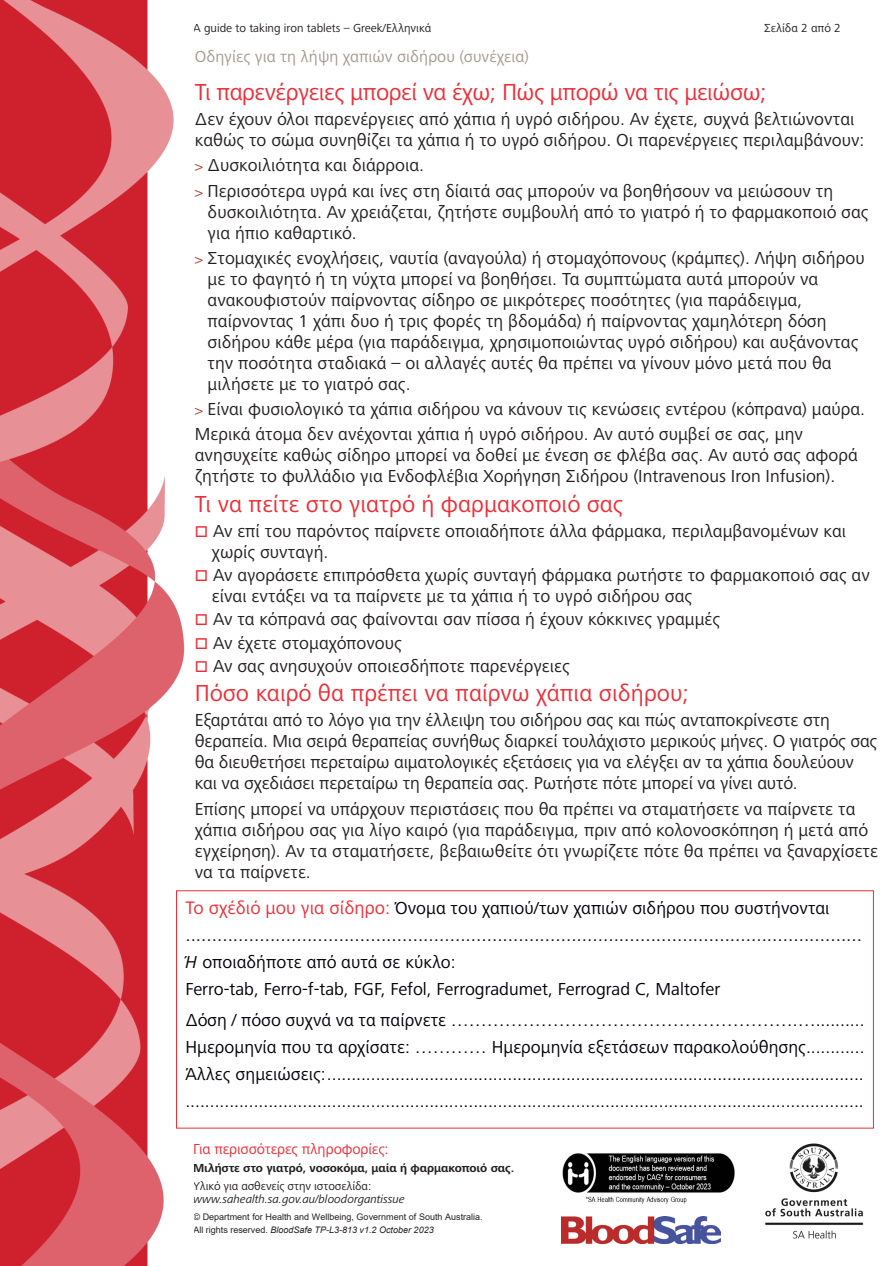
<style>
.page{position:relative;width:896px;height:1266px;background:#fff}
.page>*{position:absolute;margin:0;border:0;box-sizing:border-box;transform-origin:0 0}
.t1{font:24px "Frutiger Next LTW1 G";color:#ee2d37}
.t2{font:24px "Frutiger Next LTW1 G";letter-spacing:-.02em;color:#ee2d37}
.t3{font:19.5px "Frutiger Next LTW1 G";color:#131313}
.t4{font:18px/21px "Frutiger Next LTW1 G";color:#231f20}
.t5{font:18px/27px "Frutiger Next LTW1 G";color:#00000a}
.t6{font:16.5px "Frutiger Next LTW1 G";color:#a6998e}
.t7{font:15px "Frutiger Next LTW1 G";letter-spacing:-.01em;color:#ee2d37}
.t8{font:12px "Frutiger Next LTW1 G";color:#231f20}
.t9{font:700 12px "Frutiger Next LTW1 G";letter-spacing:-.01em;color:#231f20}
.t10{font:italic 12px "Frutiger Next LTW1 G";letter-spacing:-.01em;color:#231f20}
.t11{font:9px/12.5px "Arial";color:#231f20}
.s1{font-size:15px;color:#af3824}
.s2{color:#ee2d37}
.s3{font-size:18.75px;color:#ee2d37}
.s4{font-style:italic}
</style>
<div class="page">
<img style="left:0;top:0;width:185px;height:1266px">
<div style="left:176px;top:890px;width:697px;height:239px;border:1px solid #ee2d37"></div>
<img style="left:765px;top:1143px;width:99px;height:96px">
<img style="left:562px;top:1216px;width:158px;height:27px">
<img style="left:562px;top:1153px;width:173px;height:51px">
<p class="t8" style="left:193px;top:21px;width:240px">A guide to taking iron tablets – Greek/Ελληνικά</p>
<p class="t8" style="left:764px;top:21px;width:78px">Σελίδα 2 από 2</p>
<p class="t6" style="left:195px;top:47px;width:335px">Οδηγίες για τη λήψη χαπιών σιδήρου (συνέχεια)</p>
<h1 class="t2" style="left:195px;top:78px;width:573px">Τι παρενέργειες μπορεί να έχω; Πώς μπορώ να τις μειώσω;</h1>
<p class="t4" style="left:195px;top:109px;width:671px">Δεν έχουν όλοι παρενέργειες από χάπια ή υγρό σιδήρου. Αν έχετε, συχνά βελτιώνονται καθώς το σώμα συνηθίζει τα χάπια ή το υγρό σιδήρου. Οι παρενέργειες περιλαμβάνουν:</p>
<p class="t4" style="left:195px;top:153px;width:640px;line-height:25.2px"><span class="s1">&gt;</span> Δυσκοιλιότητα και διάρροια.<br><span class="s1">&gt;</span> Περισσότερα υγρά και ίνες στη δίαιτά σας μπορούν να βοηθήσουν να μειώσουν τη</p>
<p class="t4" style="left:208px;top:202px;width:662px">δυσκοιλιότητα. Αν χρειάζεται, ζητήστε συμβουλή από το γιατρό ή το φαρμακοποιό σας για ήπιο καθαρτικό.</p>
<p class="t4" style="left:208px;top:248px;width:658px;text-indent:-13px"><span class="s1">&gt;</span> Στομαχικές ενοχλήσεις, ναυτία (αναγούλα) ή στομαχόπονους (κράμπες). Λήψη σιδήρου με το φαγητό ή τη νύχτα μπορεί να βοηθήσει. Τα συμπτώματα αυτά μπορούν να ανακουφιστούν παίρνοντας σίδηρο σε μικρότερες ποσότητες (για παράδειγμα, παίρνοντας 1 χάπι δυο ή τρις φορές τη βδομάδα) ή παίρνοντας χαμηλότερη δόση σιδήρου κάθε μέρα (για παράδειγμα, χρησιμοποιώντας υγρό σιδήρου) και αυξάνοντας την ποσότητα σταδιακά – οι αλλαγές αυτές θα πρέπει να γίνουν μόνο μετά που θα μιλήσετε με το γιατρό σας.</p>
<p class="t4" style="left:195px;top:397px;width:671px;line-height:25.2px"><span class="s1">&gt;</span> Είναι φυσιολογικό τα χάπια σιδήρου να κάνουν τις κενώσεις εντέρου (κόπρανα) μαύρα.<br>Μερικά άτομα δεν ανέχονται χάπια ή υγρό σιδήρου. Αν αυτό συμβεί σε σας, μην</p>
<p class="t4" style="left:195px;top:445px;width:664px">ανησυχείτε καθώς σίδηρο μπορεί να δοθεί με ένεση σε φλέβα σας. Αν αυτό σας αφορά ζητήστε το φυλλάδιο για Ενδοφλέβια Χορήγηση Σιδήρου (Intravenous Iron Infusion).</p>
<h1 class="t1" style="left:195px;top:490px;width:430px">Τι να πείτε στο γιατρό ή φαρμακοποιό σας</h1>
<p class="t4" style="left:212px;top:521px;width:635px;text-indent:-17px"><span class="s2">□</span> Αν επί του παρόντος παίρνετε οποιαδήποτε άλλα φάρμακα, περιλαμβανομένων και χωρίς συνταγή.</p>
<p class="t4" style="left:212px;top:565px;width:659px;text-indent:-17px"><span class="s2">□</span> Αν αγοράσετε επιπρόσθετα χωρίς συνταγή φάρμακα ρωτήστε το φαρμακοποιό σας αν είναι εντάξει να τα παίρνετε με τα χάπια ή το υγρό σιδήρου σας</p>
<p class="t4" style="left:195px;top:609px;width:527px"><span class="s2">□</span> Αν τα κόπρανά σας φαίνονται σαν πίσσα ή έχουν κόκκινες γραμμές</p>
<p class="t4" style="left:195px;top:633px;width:208px"><span class="s2">□</span> Αν έχετε στομαχόπονους</p>
<p class="t4" style="left:195px;top:656px;width:376px"><span class="s2">□</span> Αν σας ανησυχούν οποιεσδήποτε παρενέργειες</p>
<h1 class="t1" style="left:195px;top:679px;width:496px">Πόσο καιρό θα πρέπει να παίρνω χάπια σιδήρου;</h1>
<p class="t4" style="left:195px;top:710px;width:684px">Εξαρτάται από το λόγο για την έλλειψη του σιδήρου σας και πώς ανταποκρίνεστε στη θεραπεία. Μια σειρά θεραπείας συνήθως διαρκεί τουλάχιστο μερικούς μήνες. Ο γιατρός σας θα διευθετήσει περεταίρω αιματολογικές εξετάσεις για να ελέγξει αν τα χάπια δουλεύουν και να σχεδιάσει περεταίρω τη θεραπεία σας. Ρωτήστε πότε μπορεί να γίνει αυτό.</p>
<p class="t4" style="left:195px;top:799px;width:684px">Επίσης μπορεί να υπάρχουν περιστάσεις που θα πρέπει να σταματήσετε να παίρνετε τα χάπια σιδήρου σας για λίγο καιρό (για παράδειγμα, πριν από κολονοσκόπηση ή μετά από εγχείρηση). Αν τα σταματήσετε, βεβαιωθείτε ότι γνωρίζετε πότε θα πρέπει να ξαναρχίσετε να τα παίρνετε.</p>
<p class="t5" style="left:185px;top:895px;width:645px"><span class="s3">Το σχέδιό μου για σίδηρο:</span> Όνομα του χαπιού/των χαπιών σιδήρου που συστήνονται</p>
<p class="t3" style="left:185px;top:923px;width:678px">................................................................................................................................</p>
<p class="t5" style="left:185px;top:949px;width:536px"><span class="s4">Ή</span> οποιαδήποτε από αυτά σε κύκλο:<br>Ferro-tab, Ferro-f-tab, FGF, Fefol, Ferrogradumet, Ferrograd C, Maltofer</p>
<p class="t5" style="left:185px;top:1007px;width:680px;text-align:justify">Δόση / πόσο συχνά να τα παίρνετε ………………………………………………….…..........<br>Ημερομηνία που τα αρχίσατε: ………… Ημερομηνία εξετάσεων παρακολούθησης............<br>Άλλες σημειώσεις:.............................................................................................................. ...........................................................................................................................................</p>
<p class="t7" style="left:193px;top:1141px;width:197px">Για περισσότερες πληροφορίες:</p>
<p class="t9" style="left:193px;top:1161px;width:322px">Μιλήστε στο γιατρό, νοσοκόμα, μαία ή φαρμακοποιό σας.</p>
<p class="t8" style="left:193px;top:1179px;width:179px">Υλικό για ασθενείς στην ιστοσελίδα:</p>
<p class="t10" style="left:193px;top:1193px;width:213px">www.sahealth.sa.gov.au/bloodorgantissue</p>
<p class="t11" style="left:193px;top:1211px;width:291px">© Department for Health and Wellbeing, Government of South Australia.<br>All rights reserved. <span class="s4">BloodSafe TP-L3-813 v1.2 October 2023</span></p>
</div>
